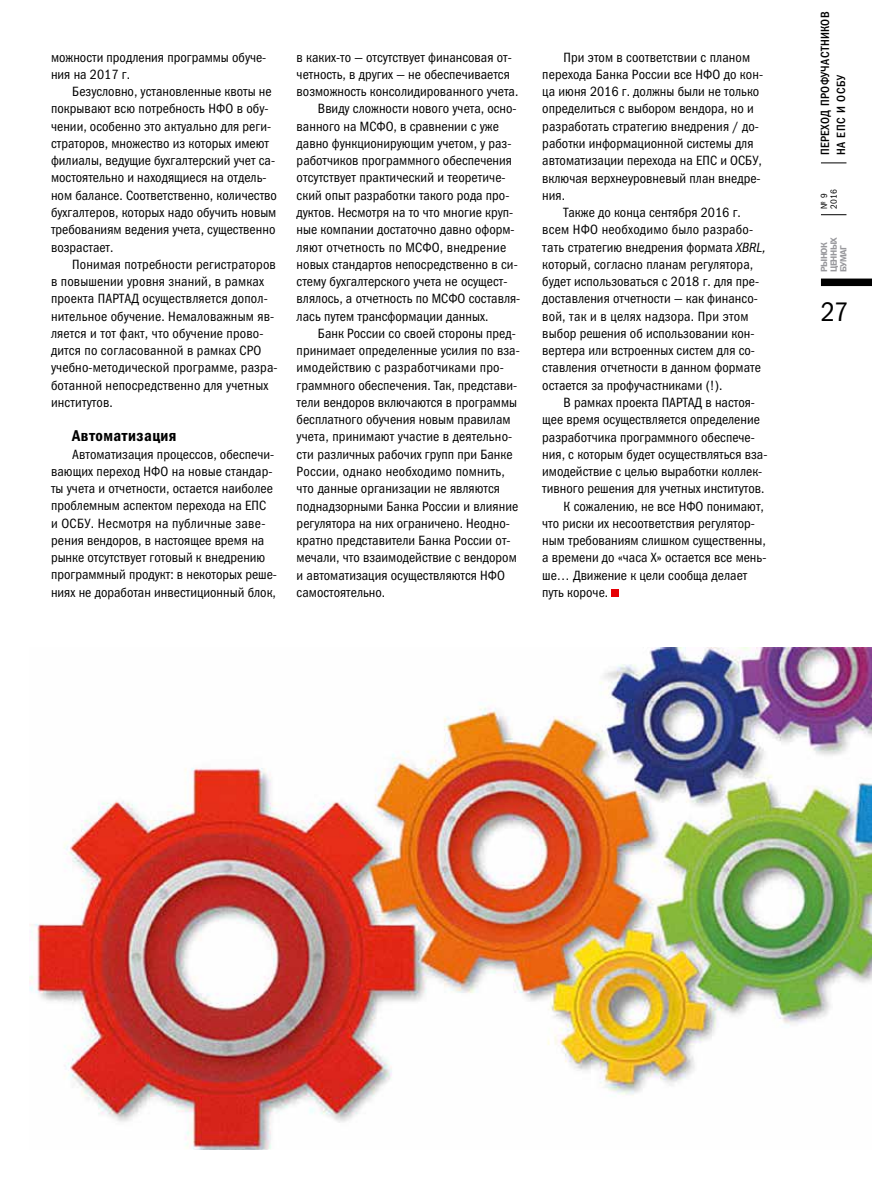
<style>
.page{position:relative;width:872px;height:1200px;background:#fff}
.page>*{position:absolute;margin:0;border:0;box-sizing:border-box;transform-origin:0 0}
.t1{font:27px "Franklin Gothic Book Cond C";color:#000}
.t2{font:15.75px "Franklin Gothic Demi Cond C";letter-spacing:.025em;color:#000}
.t3{font:13.5px/17.2px "Franklin Gothic Book Cond ITC";color:#000}
.t4{font:12px/15.8px "Franklin Gothic Medi Cond C";letter-spacing:.03em;color:#000}
.t5{font:9px/9.6px "Franklin Gothic Demi C";letter-spacing:-.05em;color:#98989c}
.t6{font:9px/9.6px "Franklin Gothic Book Cond C";color:#000}
.s1{font-style:italic}
</style>
<div class="page">
<div style="left:821px;top:278px;width:51px;height:8px;background:#000"></div>
<svg style="left:821px;top:214px;width:25px;height:1px"></svg>
<svg style="left:821px;top:163px;width:25px;height:1px"></svg>
<div style="left:611px;top:589px;width:8px;height:7px;background:#e60005"></div>
<img style="left:30px;top:647px;width:842px;height:501px">
<p class="t3" style="left:51px;top:48px;width:217px">можности продления программы обуче&shy;ния на 2017 г.</p>
<p class="t3" style="left:51px;top:83px;width:227px;text-indent:21px">Безусловно, установленные квоты не покрывают всю потребность НФО в обу&shy;чении, особенно это актуально для реги&shy;страторов, множество из которых имеют филиалы, ведущие бухгалтерский учет са&shy;мостоятельно и находящиеся на отдель&shy;ном балансе. Соответственно, количество бухгалтеров, которых надо обучить новым требованиям ведения учета, существенно возрастает.</p>
<p class="t3" style="left:51px;top:255px;width:228px;text-indent:21px">Понимая потребности регистраторов в повышении уровня знаний, в рамках проекта ПАРТАД осуществляется допол&shy;нительное обучение. Немаловажным яв&shy;ляется и тот факт, что обучение прово&shy;дится по согласованной в рамках СРО учебно-методической программе, разра&shy;ботанной непосредственно для учетных институтов.</p>
<p class="t2" style="left:72px;top:427px;width:106px">Автоматизация</p>
<p class="t3" style="left:51px;top:445px;width:227px;text-indent:21px">Автоматизация процессов, обеспечи&shy;вающих переход НФО на новые стандар&shy;ты учета и отчетности, остается наиболее проблемным аспектом перехода на ЕПС<br>и ОСБУ. Несмотря на публичные заве&shy;рения вендоров, в настоящее время на рынке отсутствует готовый к внедрению программный продукт: в некоторых реше&shy;ниях не доработан инвестиционный блок,</p>
<p class="t3" style="left:297px;top:48px;width:216px">в каких-то — отсутствует финансовая от-</p>
<p class="t3" style="left:297px;top:66px;width:215px">четность, в других — не обеспечивается</p>
<p class="t3" style="left:297px;top:83px;width:223px">возможность консолидированного учета.</p>
<p class="t3" style="left:318px;top:100px;width:200px">Ввиду сложности нового учета, осно-</p>
<p class="t3" style="left:297px;top:117px;width:204px">ванного на МСФО, в сравнении с уже</p>
<p class="t3" style="left:297px;top:135px;width:216px">давно функционирующим учетом, у раз-</p>
<p class="t3" style="left:297px;top:152px;width:217px">работчиков программного обеспечения</p>
<p class="t3" style="left:297px;top:169px;width:210px">отсутствует практический и теоретиче-</p>
<p class="t3" style="left:297px;top:186px;width:214px">ский опыт разработки такого рода про-</p>
<p class="t3" style="left:297px;top:204px;width:218px">дуктов. Несмотря на то что многие круп-</p>
<p class="t3" style="left:297px;top:221px;width:219px">ные компании достаточно давно оформ-</p>
<p class="t3" style="left:297px;top:238px;width:211px">ляют отчетность по МСФО, внедрение</p>
<p class="t3" style="left:297px;top:255px;width:222px">новых стандартов непосредственно в си-</p>
<p class="t3" style="left:297px;top:273px;width:212px">стему бухгалтерского учета не осущест-</p>
<p class="t3" style="left:297px;top:290px;width:225px">влялось, а отчетность по МСФО составля-</p>
<p class="t3" style="left:297px;top:307px;width:193px">лась путем трансформации данных.</p>
<p class="t3" style="left:318px;top:325px;width:199px">Банк России со своей стороны пред-</p>
<p class="t3" style="left:297px;top:342px;width:225px">принимает определенные усилия по вза-</p>
<p class="t3" style="left:297px;top:359px;width:209px">имодействию с разработчиками про-</p>
<p class="t3" style="left:297px;top:376px;width:222px">граммного обеспечения. Так, представи-</p>
<p class="t3" style="left:297px;top:394px;width:222px">тели вендоров включаются в программы</p>
<p class="t3" style="left:297px;top:411px;width:215px">бесплатного обучения новым правилам</p>
<p class="t3" style="left:297px;top:428px;width:217px">учета, принимают участие в деятельно-</p>
<p class="t3" style="left:297px;top:445px;width:217px">сти различных рабочих групп при Банке</p>
<p class="t3" style="left:297px;top:463px;width:210px">России, однако необходимо помнить,</p>
<p class="t3" style="left:297px;top:480px;width:205px">что данные организации не являются</p>
<p class="t3" style="left:297px;top:497px;width:223px">поднадзорными Банка России и влияние</p>
<p class="t3" style="left:297px;top:514px;width:215px">регулятора на них ограничено. Неодно-</p>
<p class="t3" style="left:297px;top:532px;width:215px">кратно представители Банка России от-</p>
<p class="t3" style="left:297px;top:549px;width:222px">мечали, что взаимодействие с вендором</p>
<p class="t3" style="left:297px;top:566px;width:210px">и автоматизация осуществляются НФО</p>
<p class="t3" style="left:297px;top:583px;width:90px">самостоятельно.</p>
<p class="t3" style="left:563px;top:49px;width:188px">При этом в соответствии с планом</p>
<p class="t3" style="left:542px;top:66px;width:222px">перехода Банка России все НФО до кон-</p>
<p class="t3" style="left:542px;top:83px;width:219px">ца июня 2016 г. должны были не только</p>
<p class="t3" style="left:542px;top:100px;width:213px">определиться с выбором вендора, но и</p>
<p class="t3" style="left:542px;top:118px;width:218px">разработать стратегию внедрения / до-</p>
<p class="t3" style="left:542px;top:135px;width:213px">работки информационной системы для</p>
<p class="t3" style="left:542px;top:152px;width:221px">автоматизации перехода на ЕПС и ОСБУ,</p>
<p class="t3" style="left:542px;top:169px;width:220px">включая верхнеуровневый план внедре-</p>
<p class="t3" style="left:542px;top:187px;width:24px">ния.</p>
<p class="t3" style="left:563px;top:204px;width:179px">Также до конца сентября 2016 г.</p>
<p class="t3" style="left:542px;top:221px;width:212px">всем НФО необходимо было разрабо-</p>
<p class="t3" style="left:542px;top:238px;width:225px">тать стратегию внедрения формата <span class="s1">XBRL,</span></p>
<p class="t3" style="left:542px;top:256px;width:212px">который, согласно планам регулятора,</p>
<p class="t3" style="left:542px;top:273px;width:218px">будет использоваться с 2018 г. для пре-</p>
<p class="t3" style="left:542px;top:290px;width:217px">доставления отчетности — как финансо-</p>
<p class="t3" style="left:542px;top:307px;width:208px">вой, так и в целях надзора. При этом</p>
<p class="t3" style="left:542px;top:325px;width:214px">выбор решения об использовании кон-</p>
<p class="t3" style="left:542px;top:342px;width:214px">вертера или встроенных систем для со-</p>
<p class="t3" style="left:542px;top:359px;width:220px">ставления отчетности в данном формате</p>
<p class="t3" style="left:542px;top:376px;width:182px">остается за профучастниками (!).</p>
<p class="t3" style="left:563px;top:394px;width:193px">В рамках проекта ПАРТАД в настоя-</p>
<p class="t3" style="left:542px;top:411px;width:219px">щее время осуществляется определение</p>
<p class="t3" style="left:542px;top:428px;width:214px">разработчика программного обеспече-</p>
<p class="t3" style="left:542px;top:445px;width:227px">ния, с которым будет осуществляться вза-</p>
<p class="t3" style="left:542px;top:463px;width:221px">имодействие с целью выработки коллек-</p>
<p class="t3" style="left:542px;top:480px;width:224px">тивного решения для учетных институтов.</p>
<p class="t3" style="left:563px;top:497px;width:202px">К сожалению, не все НФО понимают,</p>
<p class="t3" style="left:542px;top:514px;width:214px">что риски их несоответствия регулятор-</p>
<p class="t3" style="left:542px;top:532px;width:225px">ным требованиям слишком существенны,</p>
<p class="t3" style="left:542px;top:549px;width:226px">а времени до «часа X» остается все мень-</p>
<p class="t3" style="left:542px;top:566px;width:207px">ше… Движение к цели сообща делает</p>
<p class="t3" style="left:542px;top:583px;width:67px">путь короче.</p>
<p class="t4" style="left:817px;top:155px;width:145px;rotate:-90deg">переход профучастников на епс и осбу</p>
<p class="t6" style="left:819px;top:208px;width:21px;rotate:-90deg">№ 9<br>2016</p>
<p class="t5" style="left:819px;top:272px;width:37px;rotate:-90deg">РЫНОК<br>ЦЕННЫХ<br>БУМАГ</p>
<h1 class="t1" style="left:821px;top:296px;width:29px">27</h1>
</div>
